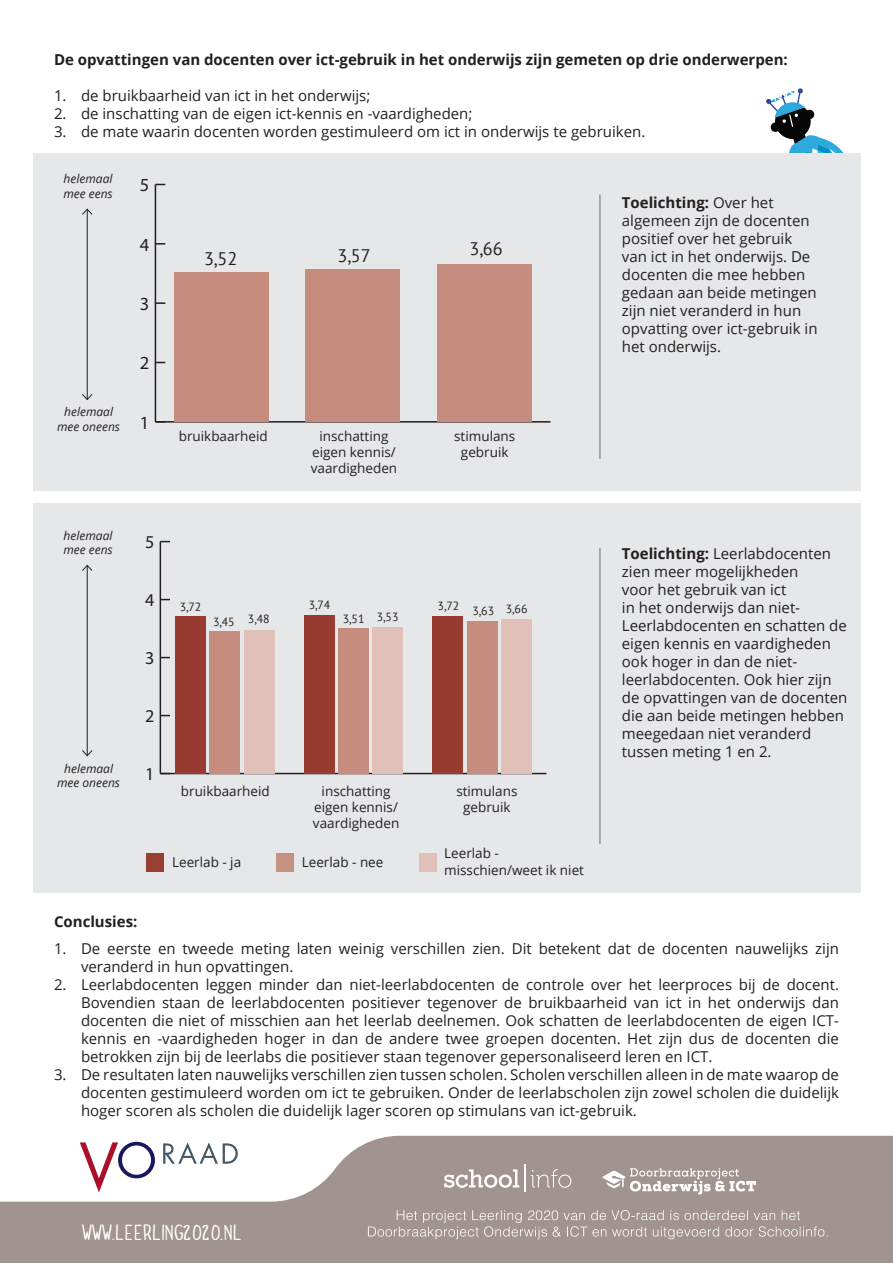
<style>
.page{position:relative;width:893px;height:1263px;background:#fff}
.page>*{position:absolute;margin:0;border:0;box-sizing:border-box;transform-origin:0 0}
.t1{font:18.45px "Myriad Pro";color:#231f20}
.t2{font:18.15px "PT Sans";color:#231f20}
.t3{font:18.15px "Myriad Pro";color:#231f20}
.t4{font:18px "Dolce Caffe";color:#fff}
.t5{font:15px/18px "Open Sans";color:#231f20}
.t6{font:700 15px "Open Sans";color:#231f20}
.t7{font:13.5px/16.2px "Open Sans";color:#231f20;text-align:center}
.t8{font:italic 12px "Open Sans";color:#231f20}
.t9{font:11.85px "PT Sans";color:#231f20}
.s1{font-weight:700}
</style>
<div class="page">
<svg style="left:766px;top:88px;width:78px;height:65px"></svg>
<div style="left:33px;top:504px;width:827px;height:389px;background:#e6e7e9"></div>
<div style="left:33px;top:153px;width:827px;height:337px;background:#e6e7e9"></div>
<hr style="left:160px;top:773px;width:386px;height:1px;background:#231f20">
<hr style="left:160px;top:542px;width:1px;height:231px;background:#231f20">
<div style="left:244px;top:630px;width:30px;height:143px;background:#e1c0b7"></div>
<div style="left:372px;top:627px;width:31px;height:146px;background:#e1c0b7"></div>
<div style="left:501px;top:619px;width:31px;height:154px;background:#e1c0b7"></div>
<div style="left:209px;top:631px;width:31px;height:142px;background:#c68d7f"></div>
<div style="left:338px;top:628px;width:31px;height:145px;background:#c68d7f"></div>
<div style="left:467px;top:621px;width:30px;height:152px;background:#c68d7f"></div>
<div style="left:175px;top:616px;width:31px;height:157px;background:#983b32"></div>
<div style="left:304px;top:615px;width:30px;height:158px;background:#983b32"></div>
<div style="left:432px;top:616px;width:31px;height:157px;background:#983b32"></div>
<hr style="left:155px;top:421px;width:395px;height:2px;background:#231f20">
<hr style="left:155px;top:184px;width:1px;height:238px;background:#231f20">
<svg style="left:156px;top:302px;width:9px;height:2px"></svg>
<svg style="left:156px;top:243px;width:9px;height:2px"></svg>
<div style="left:174px;top:272px;width:95px;height:150px;background:#c68d7f"></div>
<div style="left:306px;top:269px;width:94px;height:153px;background:#c68d7f"></div>
<div style="left:437px;top:264px;width:95px;height:158px;background:#c68d7f"></div>
<hr style="left:600px;top:548px;width:1px;height:296px;background:#6c6d70">
<hr style="left:600px;top:195px;width:1px;height:264px;background:#6c6d70">
<hr style="left:87px;top:209px;width:1px;height:190px;background:#231f20">
<svg style="left:82px;top:208px;width:11px;height:7px"></svg>
<svg style="left:82px;top:393px;width:11px;height:7px"></svg>
<hr style="left:87px;top:565px;width:1px;height:191px;background:#231f20">
<svg style="left:82px;top:564px;width:11px;height:8px"></svg>
<svg style="left:82px;top:749px;width:11px;height:8px"></svg>
<div style="left:146px;top:853px;width:18px;height:18px;background:#983f36"></div>
<div style="left:276px;top:853px;width:18px;height:18px;background:#c49182"></div>
<div style="left:419px;top:853px;width:18px;height:18px;background:#e0c1b8"></div>
<svg style="left:0;top:1136px;width:893px;height:127px;fill:#a19390"></svg>
<svg style="left:368px;top:1210px;width:460px;height:29px;background:#aca09e"></svg>
<svg style="left:602px;top:1168px;width:154px;height:26px"></svg>
<svg style="left:531px;top:1169px;width:40px;height:19px"></svg>
<svg style="left:444px;top:1169px;width:75px;height:19px"></svg>
<hr style="left:524px;top:1165px;width:2px;height:27px;background:#fff">
<svg style="left:80px;top:1142px;width:75px;height:50px"></svg>
<svg style="left:163px;top:1142px;width:75px;height:22px"></svg>
<p class="t6" style="left:54px;top:49px;width:735px">De opvattingen van docenten over ict-gebruik in het onderwijs zijn gemeten op drie onderwerpen:</p>
<p class="t5" style="left:54px;top:87px;width:318px">1. de bruikbaarheid van ict in het onderwijs;</p>
<p class="t5" style="left:54px;top:105px;width:420px">2. de inschatting van de eigen ict-kennis en -vaardigheden;</p>
<p class="t5" style="left:54px;top:123px;width:593px">3. de mate waarin docenten worden gestimuleerd om ict in onderwijs te gebruiken.</p>
<p class="t8" style="left:64px;top:171px;width:50px">helemaal</p>
<p class="t8" style="left:63px;top:185px;width:51px">mee eens</p>
<p class="t8" style="left:64px;top:404px;width:50px">helemaal</p>
<p class="t8" style="left:57px;top:418px;width:64px">mee oneens</p>
<p class="t1" style="left:140px;top:174px;width:11px">5</p>
<p class="t1" style="left:140px;top:233px;width:11px">4</p>
<p class="t1" style="left:140px;top:293px;width:11px">3</p>
<p class="t1" style="left:140px;top:352px;width:11px">2</p>
<p class="t1" style="left:140px;top:411px;width:11px">1</p>
<p class="t2" style="left:204px;top:247px;width:35px">3,52</p>
<p class="t2" style="left:337px;top:243px;width:35px">3,57</p>
<p class="t2" style="left:469px;top:237px;width:35px">3,66</p>
<p class="t7" style="left:179px;top:427px;width:90px">bruikbaarheid</p>
<p class="t7" style="left:311px;top:427px;width:88px">inschatting eigen kennis/ vaardigheden</p>
<p class="t7" style="left:454px;top:427px;width:63px">stimulans gebruik</p>
<p class="t8" style="left:64px;top:527px;width:50px">helemaal</p>
<p class="t8" style="left:63px;top:541px;width:51px">mee eens</p>
<p class="t8" style="left:64px;top:760px;width:50px">helemaal</p>
<p class="t8" style="left:57px;top:774px;width:64px">mee oneens</p>
<p class="t3" style="left:145px;top:531px;width:11px">5</p>
<p class="t3" style="left:145px;top:589px;width:11px">4</p>
<p class="t3" style="left:145px;top:647px;width:11px">3</p>
<p class="t3" style="left:145px;top:705px;width:11px">2</p>
<p class="t3" style="left:145px;top:763px;width:11px">1</p>
<p class="t6" style="left:54px;top:911px;width:85px">Conclusies:</p>
<p class="t9" style="left:180px;top:599px;width:23px">3,72</p>
<p class="t9" style="left:213px;top:613px;width:58px">3,45 3,48</p>
<p class="t9" style="left:309px;top:597px;width:23px">3,74</p>
<p class="t9" style="left:343px;top:610px;width:57px">3,51 3,53</p>
<p class="t7" style="left:181px;top:783px;width:90px">bruikbaarheid</p>
<p class="t7" style="left:313px;top:783px;width:88px">inschatting eigen kennis/ vaardigheden</p>
<p class="t7" style="left:172px;top:853px;width:71px">Leerlab - ja</p>
<p class="t7" style="left:302px;top:853px;width:83px">Leerlab - nee</p>
<p class="t9" style="left:438px;top:601px;width:91px">3,72 3,63 3,66</p>
<p class="t7" style="left:456px;top:783px;width:63px">stimulans gebruik</p>
<p class="t7" style="left:444px;top:845px;width:56px">Leerlab -</p>
<p class="t7" style="left:444px;top:861px;width:141px">misschien/weet ik niet</p>
<p class="t5" style="left:622px;top:193px;width:197px"><span class="s1">Toelichting:</span> Over het algemeen zijn de docenten positief over het gebruik van ict in het onderwijs. De docenten die mee hebben gedaan aan beide metingen zijn niet veranderd in hun opvatting over ict-gebruik in het onderwijs.</p>
<p class="t5" style="left:622px;top:544px;width:227px"><span class="s1">Toelichting:</span> Leerlabdocenten zien meer mogelijkheden<br>voor het gebruik van ict<br>in het onderwijs dan niet-<br>Leerlabdocenten en schatten de eigen kennis en vaardigheden ook hoger in dan de niet&shy;leerlabdocenten. Ook hier zijn de opvattingen van de docenten die aan beide metingen hebben meegedaan niet veranderd tussen meting 1 en 2.</p>
<p class="t5" style="left:81px;top:940px;width:759px;text-indent:-27px">1. De eerste en tweede meting laten weinig verschillen zien. Dit betekent dat de docenten nauwelijks zijn veranderd in hun opvattingen.</p>
<p class="t5" style="left:81px;top:976px;width:759px;text-align:justify;text-indent:-27px">2. Leerlabdocenten leggen minder dan niet-leerlabdocenten de controle over het leerproces bij de docent.<br>Bovendien staan de leerlabdocenten positiever tegenover de bruikbaarheid van ict in het onderwijs dan docenten die niet of misschien aan het leerlab deelnemen. Ook schatten de leerlabdocenten de eigen ICT&shy;kennis en -vaardigheden hoger in dan de andere twee groepen docenten. Het zijn dus de docenten die betrokken zijn bij de leerlabs die positiever staan tegenover gepersonaliseerd leren en ICT.</p>
<p class="t5" style="left:81px;top:1066px;width:759px;text-align:justify;text-indent:-27px">3. De resultaten laten nauwelijks verschillen zien tussen scholen. Scholen verschillen alleen in de mate waarop de docenten gestimuleerd worden om ict te gebruiken. Onder de leerlabscholen zijn zowel scholen die duidelijk hoger scoren als scholen die duidelijk lager scoren op stimulans van ict-gebruik.</p>
<p class="t4" style="left:83px;top:1219px;width:162px">WWW.LEERLING2020.NL</p>
</div>
